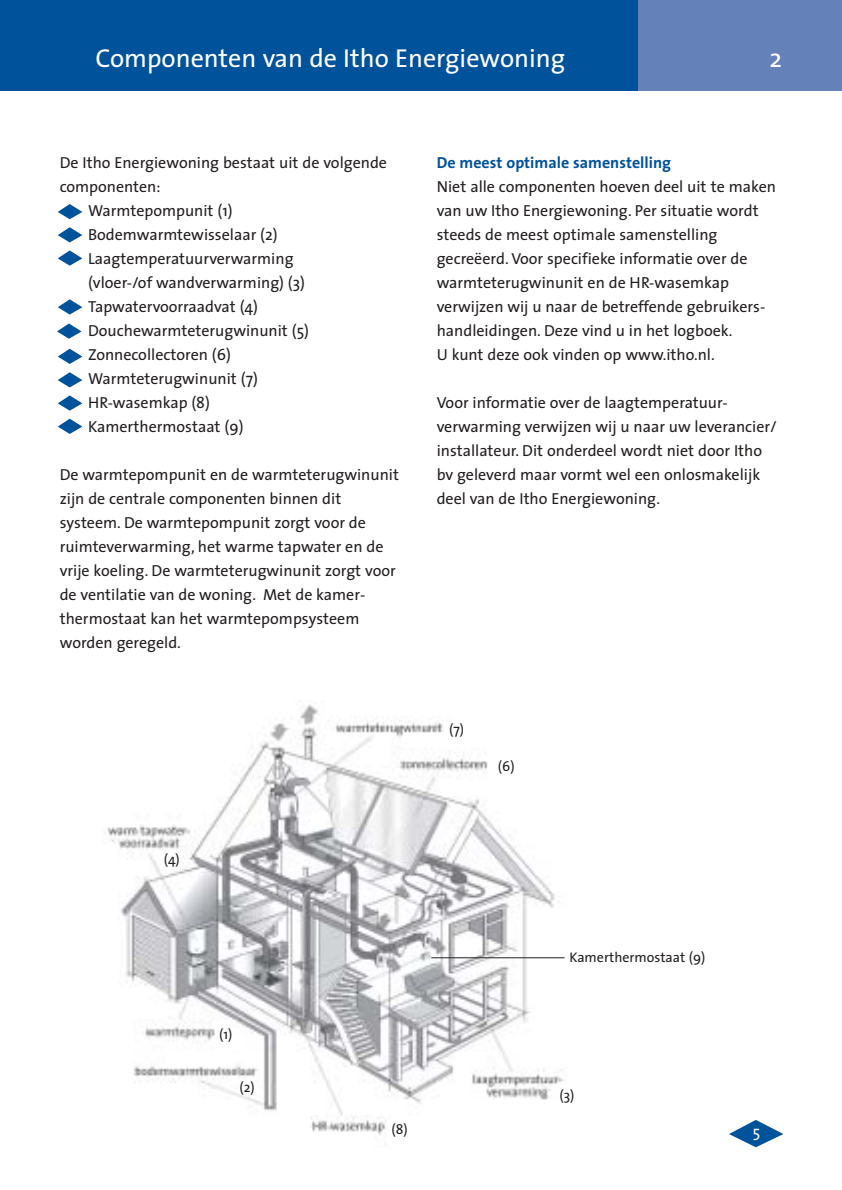
<style>
.page{position:relative;width:842px;height:1190px;background:#fff}
.page>*{position:absolute;margin:0;border:0;box-sizing:border-box;transform-origin:0 0}
.t1{font:26px "The Sans";color:#fff}
.t2{font:16px/24px "The Sans";color:#231f1f}
.t3{font:700 16px "The Sans";color:#00529b}
.t4{font:16px "The Sans";color:#fff}
.t5{font:14px "The Sans";color:#231f1f}
</style>
<div class="page">
<div style="left:579px;top:0;width:263px;height:91px;background:#6581ba"></div>
<svg style="left:729px;top:1120px;width:54px;height:27px"></svg>
<div style="left:0;top:0;width:638px;height:91px;background:#00529b"></div>
<img style="left:104px;top:704px;width:461px;height:441px">
<svg style="left:58px;top:204px;width:24px;height:15px"></svg>
<svg style="left:58px;top:227px;width:24px;height:15px"></svg>
<svg style="left:58px;top:250px;width:24px;height:16px"></svg>
<svg style="left:58px;top:299px;width:24px;height:16px"></svg>
<svg style="left:57px;top:324px;width:25px;height:15px"></svg>
<svg style="left:58px;top:349px;width:24px;height:15px"></svg>
<svg style="left:58px;top:372px;width:24px;height:15px"></svg>
<svg style="left:58px;top:395px;width:24px;height:16px"></svg>
<svg style="left:58px;top:419px;width:24px;height:15px"></svg>
<hr style="left:431px;top:957px;width:134px;height:1px;background:#231f1f">
<h1 class="t1" style="left:96px;top:48px;width:471px">Componenten van de Itho Energiewoning</h1>
<h1 class="t1" style="left:769px;top:48px;width:14px">2</h1>
<p class="t2" style="left:60px;top:152px;width:329px">De Itho Energiewoning bestaat uit de volgende</p>
<p class="t2" style="left:60px;top:176px;width:102px">componenten:</p>
<p class="t2" style="left:88px;top:200px;width:146px">Warmtepompunit (1)</p>
<p class="t2" style="left:88px;top:224px;width:191px">Bodemwarmtewisselaar (2)</p>
<p class="t2" style="left:88px;top:248px;width:207px">Laagtemperatuurverwarming</p>
<p class="t2" style="left:88px;top:272px;width:218px">(vloer-/of wandverwarming) (3)</p>
<p class="t2" style="left:88px;top:296px;width:172px">Tapwatervoorraadvat (4)</p>
<p class="t2" style="left:88px;top:320px;width:223px">Douchewarmteterugwinunit (5)</p>
<p class="t2" style="left:88px;top:344px;width:144px">Zonnecollectoren (6)</p>
<p class="t2" style="left:88px;top:368px;width:171px">Warmteterugwinunit (7)</p>
<p class="t2" style="left:88px;top:392px;width:123px">HR-wasemkap (8)</p>
<p class="t2" style="left:88px;top:416px;width:157px">Kamerthermostaat (9)</p>
<p class="t2" style="left:60px;top:464px;width:341px">De warmtepompunit en de warmteterugwinunit zijn de centrale componenten binnen dit systeem. De warmtepompunit zorgt voor de ruimteverwarming, het warme tapwater en de vrije koeling. De warmteterugwinunit zorgt voor de ventilatie van de woning. Met de kamer&shy;thermostaat kan het warmtepompsysteem worden geregeld.</p>
<p class="t5" style="left:164px;top:854px;width:18px">(4)</p>
<p class="t3" style="left:437px;top:157px;width:236px">De meest optimale samenstelling</p>
<p class="t2" style="left:437px;top:176px;width:341px">Niet alle componenten hoeven deel uit te maken van uw Itho Energiewoning. Per situatie wordt steeds de meest optimale samenstelling gecreëerd. Voor specifieke informatie over de warmteterugwinunit en de HR-wasemkap verwijzen wij u naar de betreffende gebruikers&shy;handleidingen. Deze vind u in het logboek.<br>U kunt deze ook vinden op www.itho.nl.</p>
<p class="t2" style="left:437px;top:392px;width:342px">Voor informatie over de laagtemperatuur&shy;verwarming verwijzen wij u naar uw leverancier/ installateur. Dit onderdeel wordt niet door Itho bv geleverd maar vormt wel een onlosmakelijk deel van de Itho Energiewoning.</p>
<p class="t5" style="left:449px;top:724px;width:16px">(7)</p>
<p class="t5" style="left:498px;top:761px;width:18px">(6)</p>
<p class="t5" style="left:219px;top:1029px;width:15px">(1)</p>
<p class="t5" style="left:239px;top:1082px;width:17px">(2)</p>
<p class="t5" style="left:392px;top:1124px;width:18px">(8)</p>
<p class="t5" style="left:569px;top:952px;width:138px">Kamerthermostaat (9)</p>
<p class="t5" style="left:559px;top:1090px;width:16px">(3)</p>
<p class="t4" style="left:753px;top:1126px;width:9px">5</p>
</div>
